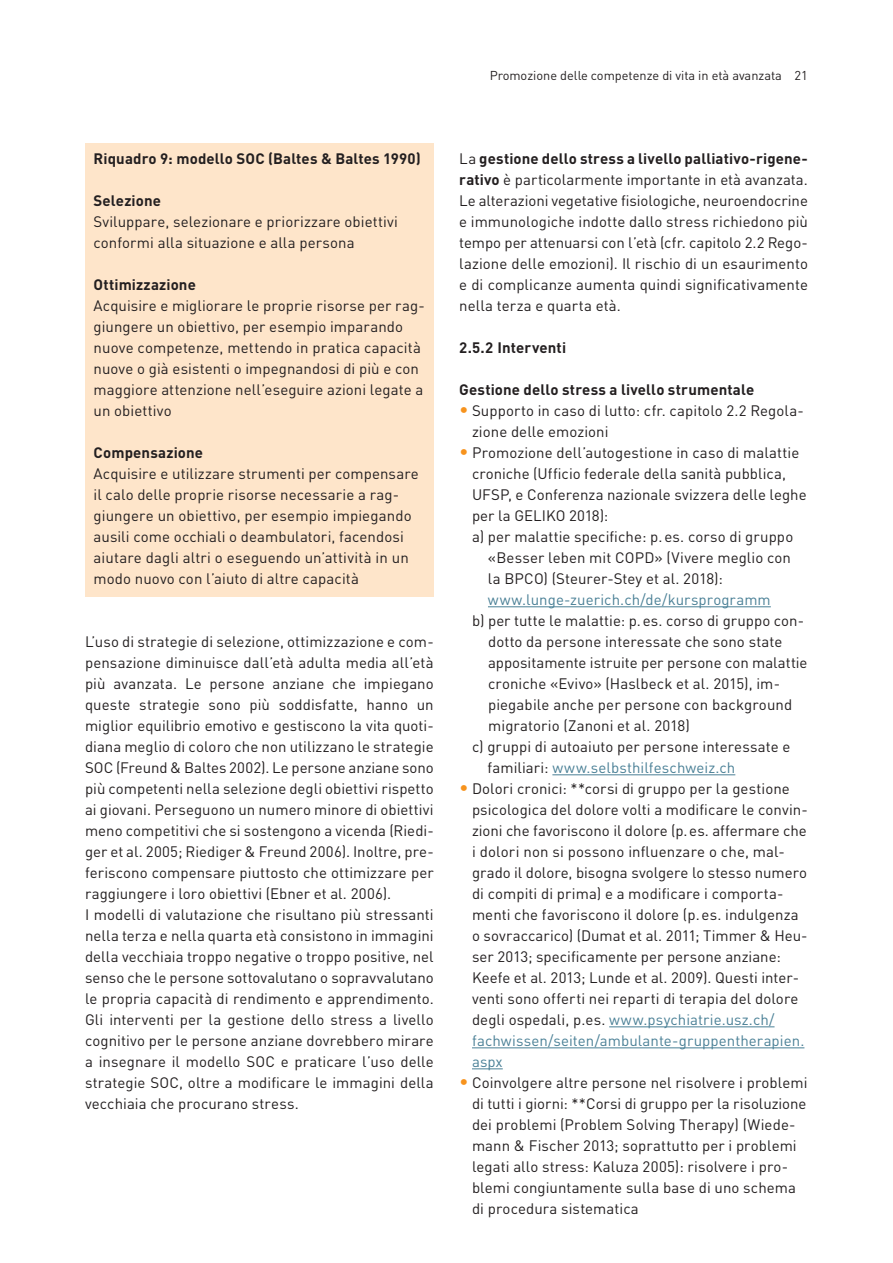
<style>
.page{position:relative;width:893px;height:1263px;background:#fff}
.page>*{position:absolute;margin:0;border:0;box-sizing:border-box;transform-origin:0 0}
.t1{font:15px/21px "DINOT";letter-spacing:.005em;color:#231f20}
.t2{font:700 15px "DINOT";letter-spacing:.01em;color:#231f20}
.t3{font:15px "DINOT";letter-spacing:.005em;color:#4a8096}
.t4{font:12.75px "DINOT";color:#231f20}
.s1{font-weight:700}
.s2{font-size:18px;color:#f7931d}
.s3{color:#231f20}
.s4{color:#4a8096}
</style>
<div class="page">
<div style="left:85px;top:143px;width:349px;height:453px;background:#fee5ca"></div>
<hr style="left:488px;top:606px;width:283px;height:1px;background:#4a8096">
<hr style="left:552px;top:774px;width:183px;height:1px;background:#4a8096">
<hr style="left:609px;top:1026px;width:165px;height:1px;background:#4a8096">
<hr style="left:472px;top:1047px;width:332px;height:1px;background:#4a8096">
<hr style="left:472px;top:1068px;width:31px;height:1px;background:#4a8096">
<p class="t4" style="left:490px;top:66px;width:320px">Promozione delle competenze di vita in età avanzata 21</p>
<p class="t2" style="left:94px;top:148px;width:329px">Riquadro 9: modello SOC (Baltes &amp; Baltes 1990)</p>
<p class="t2" style="left:94px;top:190px;width:69px">Selezione</p>
<p class="t1" style="left:94px;top:210px;width:306px">Sviluppare, selezionare e priorizzare obiettivi conformi alla situazione e alla persona</p>
<p class="t2" style="left:94px;top:274px;width:104px">Ottimizzazione</p>
<p class="t1" style="left:94px;top:294px;width:333px">Acquisire e migliorare le proprie risorse per rag&shy;giungere un obiettivo, per esempio imparando nuove competenze, mettendo in pratica capacità nuove o già esistenti o impegnandosi di più e con maggiore attenzione nell’eseguire azioni legate a un obiettivo</p>
<p class="t2" style="left:94px;top:442px;width:111px">Compensazione</p>
<p class="t1" style="left:94px;top:462px;width:327px">Acquisire e utilizzare strumenti per compensare il calo delle proprie risorse necessarie a rag&shy;giungere un obiettivo, per esempio impiegando ausili come occhiali o deambulatori, facendosi aiutare dagli altri o eseguendo un’attività in un modo nuovo con l’aiuto di altre capacità</p>
<p class="t1" style="left:85px;top:630px;width:350px">L’uso di strategie di selezione, ottimizzazione e com&shy;pensazione diminuisce dall’età adulta media all’età più avanzata. Le persone anziane che impiegano queste strategie sono più soddisfatte, hanno un miglior equilibrio emotivo e gestiscono la vita quoti&shy;diana meglio di coloro che non utilizzano le strategie SOC (Freund &amp; Baltes 2002). Le persone anziane sono più competenti nella selezione degli obiettivi rispetto ai giovani. Perseguono un numero minore di obiettivi meno competitivi che si sostengono a vicenda (Riedi&shy;ger et al. 2005; Riediger &amp; Freund 2006). Inoltre, pre&shy;feriscono compensare piuttosto che ottimizzare per raggiungere i loro obiettivi (Ebner et al. 2006).<br>I modelli di valutazione che risultano più stressanti nella terza e nella quarta età consistono in immagini della vecchiaia troppo negative o troppo positive, nel senso che le persone sottovalutano o sopravvalutano le propria capacità di rendimento e apprendimento.<br>Gli interventi per la gestione dello stress a livello cognitivo per le persone anziane dovrebbero mirare a insegnare il modello SOC e praticare l’uso delle strategie SOC, oltre a modificare le immagini della vecchiaia che procurano stress.</p>
<p class="t1" style="left:459px;top:147px;width:350px;text-align:justify">La <span class="s1">gestione dello stress a livello palliativo-rigene&shy;rativo</span> è particolarmente importante in età avanzata.<br>Le alterazioni vegetative fisiologiche, neuroendocrine e immunologiche indotte dallo stress richiedono più tempo per attenuarsi con l’età (cfr. capitolo 2.2 Rego&shy;lazione delle emozioni). Il rischio di un esaurimento e di complicanze aumenta quindi significativamente nella terza e quarta età.</p>
<p class="t2" style="left:459px;top:337px;width:108px">2.5.2 Interventi</p>
<p class="t2" style="left:459px;top:379px;width:297px">Gestione dello stress a livello strumentale</p>
<p class="t1" style="left:472px;top:399px;width:333px;text-indent:-13px"><span class="s2">•</span> Supporto in caso di lutto: cfr. capitolo 2.2 Regola&shy;zione delle emozioni</p>
<p class="t1" style="left:459px;top:441px;width:342px"><span class="s2">•</span> Promozione dell’autogestione in caso di malattie</p>
<p class="t1" style="left:472px;top:462px;width:315px">croniche (Ufficio federale della sanità pubblica,</p>
<p class="t1" style="left:472px;top:483px;width:336px">UFSP, e Conferenza nazionale svizzera delle leghe</p>
<p class="t1" style="left:472px;top:504px;width:138px">per la GELIKO 2018):</p>
<p class="t1" style="left:472px;top:525px;width:323px">a) per malattie specifiche: p.es. corso di gruppo</p>
<p class="t1" style="left:488px;top:546px;width:305px">«Besser leben mit COPD» (Vivere meglio con</p>
<p class="t1" style="left:488px;top:567px;width:237px">la BPCO) (Steurer-Stey et al. 2018):</p>
<p class="t3" style="left:488px;top:589px;width:284px">www.lunge-zuerich.ch/de/kursprogramm</p>
<p class="t1" style="left:472px;top:609px;width:334px">b) per tutte le malattie: p.es. corso di gruppo con-</p>
<p class="t1" style="left:488px;top:630px;width:296px">dotto da persone interessate che sono state</p>
<p class="t1" style="left:488px;top:651px;width:321px">appositamente istruite per persone con malattie</p>
<p class="t1" style="left:488px;top:672px;width:291px">croniche «Evivo» (Haslbeck et al. 2015), im-</p>
<p class="t1" style="left:488px;top:693px;width:306px">piegabile anche per persone con background</p>
<p class="t1" style="left:488px;top:714px;width:203px">migratorio (Zanoni et al. 2018)</p>
<p class="t1" style="left:472px;top:735px;width:320px">c) gruppi di autoaiuto per persone interessate e</p>
<p class="t3" style="left:487px;top:757px;width:249px"><span class="s3">familiari:</span> www.selbsthilfeschweiz.ch</p>
<p class="t1" style="left:472px;top:777px;width:337px;text-indent:-13px"><span class="s2">•</span> Dolori cronici: **corsi di gruppo per la gestione psicologica del dolore volti a modificare le convin&shy;zioni che favoriscono il dolore (p.es. affermare che i dolori non si possono influenzare o che, mal&shy;grado il dolore, bisogna svolgere lo stesso numero di compiti di prima) e a modificare i comporta&shy;menti che favoriscono il dolore (p.es. indulgenza o sovraccarico) (Dumat et al. 2011; Timmer &amp; Heu&shy;ser 2013; specificamente per persone anziane:<br>Keefe et al. 2013; Lunde et al. 2009). Questi inter&shy;venti sono offerti nei reparti di terapia del dolore degli ospedali, p.es. <span class="s4">www.psychiatrie.usz.ch/ fachwissen/seiten/ambulante-gruppentherapien. aspx</span></p>
<p class="t1" style="left:472px;top:1071px;width:337px;text-indent:-13px"><span class="s2">•</span> Coinvolgere altre persone nel risolvere i problemi di tutti i giorni: **Corsi di gruppo per la risoluzione dei problemi (Problem Solving Therapy) (Wiede&shy;mann &amp; Fischer 2013; soprattutto per i problemi legati allo stress: Kaluza 2005): risolvere i pro&shy;blemi congiuntamente sulla base di uno schema di procedura sistematica</p>
</div>
